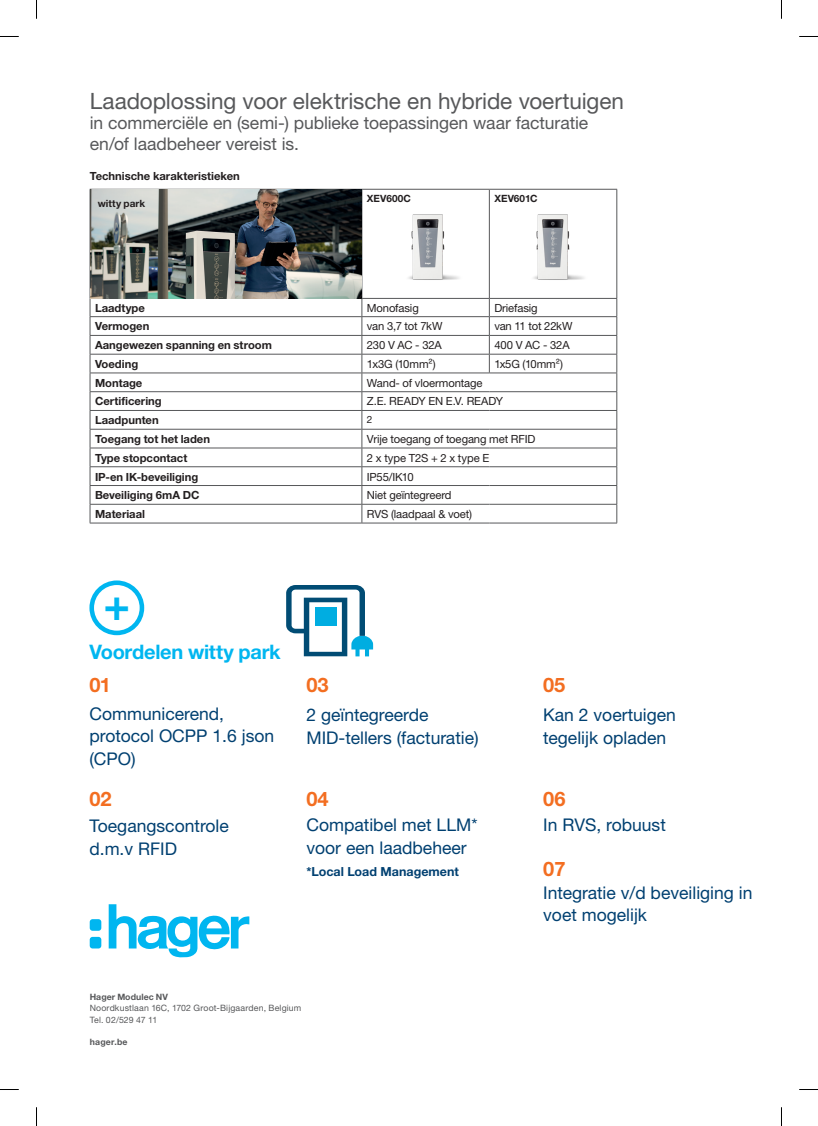
<style>
.page{position:relative;width:818px;height:1126px;background:#fff}
.page>*{position:absolute;margin:0;border:0;box-sizing:border-box;transform-origin:0 0}
.t1{font:700 44.5px "Helvetica Neue LTW1 G";color:#00b6f0}
.t2{font:22.5px "Helvetica Neue LTW1 G";letter-spacing:-.005em;color:#57585a}
.t3{font:700 20px "Helvetica Neue LTW1 G";letter-spacing:-.015em;color:#00b6f0}
.t4{font:700 20px "Helvetica Neue LTW1 G";letter-spacing:-.005em;color:#f36e21}
.t5{font:17.5px/22.5px "Helvetica Neue LTW1 G";color:#004071}
.t6{font:17.5px/20px "Helvetica Neue LTW1 G";letter-spacing:-.005em;color:#57585a}
.t7{font:700 12.5px "Helvetica Neue LTW1 G";color:#004071}
.t8{font:11.25px "Helvetica Neue LTW1 G";letter-spacing:-.01em;color:#231f20}
.t9{font:700 11.25px "Helvetica Neue LTW1 G";color:#231f20}
.t10{font:700 10px "Helvetica Neue LTW1 G";letter-spacing:.005em;color:#231f20}
.t11{font:10px "Helvetica Neue LTW1 G";color:#231f20}
.t12{font:8.75px/11.2px "Helvetica Neue LTW1 G";letter-spacing:.015em;color:#57585a}
.t13{font:700 8.75px "Helvetica Neue LTW1 G";letter-spacing:.01em;color:#57585a}
.s1{font-weight:700;color:#fff}
</style>
<div class="page">
<img style="left:408px;top:214px;width:51px;height:66px">
<svg style="left:286px;top:585px;width:87px;height:71px"></svg>
<div style="left:89px;top:580px;width:55px;height:55px;border:5px solid #00b6f0;border-radius:50%"></div>
<img style="left:533px;top:214px;width:51px;height:66px">
<svg style="left:90px;top:904px;width:159px;height:53px"></svg>
<hr style="left:361px;top:189px;width:128px;height:1px;background:#57585a">
<hr style="left:361px;top:189px;width:1px;height:109px;background:#57585a">
<hr style="left:489px;top:189px;width:127px;height:1px;background:#57585a">
<hr style="left:488px;top:189px;width:1px;height:109px;background:#57585a">
<hr style="left:616px;top:189px;width:1px;height:109px;background:#57585a">
<hr style="left:90px;top:298px;width:271px;height:1px;background:#57585a">
<hr style="left:361px;top:298px;width:128px;height:1px;background:#57585a">
<hr style="left:489px;top:298px;width:127px;height:1px;background:#57585a">
<hr style="left:90px;top:316px;width:271px;height:1px;background:#57585a">
<hr style="left:361px;top:316px;width:128px;height:1px;background:#57585a">
<hr style="left:489px;top:316px;width:127px;height:1px;background:#57585a">
<hr style="left:90px;top:335px;width:271px;height:1px;background:#57585a">
<hr style="left:361px;top:335px;width:128px;height:1px;background:#57585a">
<hr style="left:489px;top:335px;width:127px;height:1px;background:#57585a">
<hr style="left:90px;top:354px;width:271px;height:1px;background:#57585a">
<hr style="left:361px;top:354px;width:128px;height:1px;background:#57585a">
<hr style="left:489px;top:354px;width:127px;height:1px;background:#57585a">
<svg style="left:488px;top:299px;width:1px;height:73px"></svg>
<hr style="left:90px;top:372px;width:271px;height:1px;background:#57585a">
<hr style="left:361px;top:372px;width:128px;height:1px;background:#57585a">
<hr style="left:489px;top:372px;width:127px;height:1px;background:#57585a">
<hr style="left:90px;top:391px;width:271px;height:1px;background:#57585a">
<hr style="left:361px;top:391px;width:128px;height:1px;background:#57585a">
<hr style="left:489px;top:391px;width:127px;height:1px;background:#57585a">
<hr style="left:90px;top:410px;width:271px;height:1px;background:#57585a">
<hr style="left:361px;top:410px;width:128px;height:1px;background:#57585a">
<hr style="left:489px;top:410px;width:127px;height:1px;background:#57585a">
<hr style="left:90px;top:429px;width:271px;height:1px;background:#57585a">
<hr style="left:361px;top:429px;width:128px;height:1px;background:#57585a">
<hr style="left:489px;top:429px;width:127px;height:1px;background:#57585a">
<hr style="left:90px;top:447px;width:271px;height:1px;background:#57585a">
<hr style="left:361px;top:447px;width:128px;height:1px;background:#57585a">
<hr style="left:489px;top:447px;width:127px;height:1px;background:#57585a">
<hr style="left:90px;top:466px;width:271px;height:1px;background:#57585a">
<hr style="left:361px;top:466px;width:128px;height:1px;background:#57585a">
<hr style="left:489px;top:466px;width:127px;height:1px;background:#57585a">
<hr style="left:90px;top:485px;width:271px;height:1px;background:#57585a">
<hr style="left:361px;top:485px;width:128px;height:1px;background:#57585a">
<hr style="left:489px;top:485px;width:127px;height:1px;background:#57585a">
<hr style="left:90px;top:504px;width:271px;height:1px;background:#57585a">
<svg style="left:90px;top:299px;width:1px;height:223px"></svg>
<hr style="left:361px;top:504px;width:128px;height:1px;background:#57585a">
<svg style="left:361px;top:299px;width:1px;height:223px"></svg>
<hr style="left:489px;top:504px;width:127px;height:1px;background:#57585a">
<svg style="left:616px;top:299px;width:1px;height:223px"></svg>
<hr style="left:90px;top:522px;width:271px;height:1px;background:#57585a">
<hr style="left:361px;top:522px;width:128px;height:1px;background:#57585a">
<hr style="left:489px;top:522px;width:127px;height:1px;background:#57585a">
<img style="left:90px;top:189px;width:271px;height:109px">
<svg style="left:0;top:36px;width:19px;height:1px"></svg>
<svg style="left:799px;top:36px;width:18px;height:1px"></svg>
<svg style="left:0;top:1089px;width:19px;height:1px"></svg>
<svg style="left:799px;top:1089px;width:18px;height:1px"></svg>
<svg style="left:36px;top:0;width:1px;height:19px"></svg>
<svg style="left:36px;top:1107px;width:1px;height:18px"></svg>
<p class="t2" style="left:90px;top:88px;width:535px">Laadoplossing voor elektrische en hybride voertuigen</p>
<p class="t6" style="left:90px;top:113px;width:499px">in commerciële en (semi-) publieke toepassingen waar facturatie en/of laadbeheer vereist is.</p>
<p class="t9" style="left:90px;top:168px;width:151px">Technische karakteristieken</p>
<p class="t10" style="left:98px;top:197px;width:49px">witty park</p>
<p class="t10" style="left:366px;top:192px;width:46px">XEV600C</p>
<p class="t10" style="left:494px;top:192px;width:45px">XEV601C</p>
<p class="t9" style="left:95px;top:301px;width:51px">Laadtype</p>
<p class="t8" style="left:366px;top:301px;width:53px">Monofasig</p>
<p class="t8" style="left:494px;top:301px;width:45px">Driefasig</p>
<p class="t9" style="left:95px;top:319px;width:56px">Vermogen</p>
<p class="t8" style="left:366px;top:319px;width:77px">van 3,7 tot 7kW</p>
<p class="t8" style="left:494px;top:319px;width:79px">van 11 tot 22kW</p>
<p class="t9" style="left:95px;top:338px;width:178px">Aangewezen spanning en stroom</p>
<p class="t8" style="left:366px;top:338px;width:76px">230 V AC - 32A</p>
<p class="t8" style="left:494px;top:338px;width:77px">400 V AC - 32A</p>
<p class="t9" style="left:95px;top:357px;width:45px">Voeding</p>
<p class="t8" style="left:366px;top:357px;width:70px">1x3G (10mm²)</p>
<p class="t8" style="left:494px;top:357px;width:70px">1x5G (10mm²)</p>
<p class="t9" style="left:95px;top:376px;width:49px">Montage</p>
<p class="t8" style="left:366px;top:376px;width:117px">Wand- of vloermontage</p>
<p class="t9" style="left:95px;top:394px;width:68px">Certificering</p>
<p class="t8" style="left:366px;top:394px;width:138px">Z.E. READY EN E.V. READY</p>
<p class="t9" style="left:95px;top:413px;width:65px">Laadpunten</p>
<p class="t11" style="left:366px;top:413px;width:7px">2</p>
<p class="t9" style="left:95px;top:432px;width:116px">Toegang tot het laden</p>
<p class="t8" style="left:366px;top:432px;width:170px">Vrije toegang of toegang met RFID</p>
<p class="t9" style="left:95px;top:451px;width:94px">Type stopcontact</p>
<p class="t8" style="left:366px;top:451px;width:124px">2 x type T2S + 2 x type E</p>
<p class="t9" style="left:95px;top:469px;width:105px">IP-en IK-beveiliging</p>
<p class="t8" style="left:366px;top:469px;width:48px">IP55/IK10</p>
<p class="t9" style="left:95px;top:488px;width:106px">Beveiliging 6mA DC</p>
<p class="t8" style="left:366px;top:488px;width:86px">Niet geïntegreerd</p>
<p class="t9" style="left:95px;top:507px;width:52px">Materiaal</p>
<p class="t8" style="left:366px;top:507px;width:106px">RVS (laadpaal &amp; voet)</p>
<h1 class="t1" style="left:103px;top:576px;width:28px">+</h1>
<p class="t3" style="left:89px;top:639px;width:192px">Voordelen witty park</p>
<p class="t4" style="left:89px;top:672px;width:23px">01</p>
<p class="t5" style="left:89px;top:702px;width:186px">Communicerend, protocol OCPP 1.6 json (CPO)</p>
<p class="t4" style="left:89px;top:786px;width:24px">02</p>
<p class="t5" style="left:89px;top:814px;width:141px">Toegangscontrole d.m.v RFID<span class="s1">st and</span></p>
<p class="t4" style="left:306px;top:672px;width:24px">03</p>
<p class="t5" style="left:306px;top:703px;width:174px">2 geïntegreerde<br>MID-tellers (facturatie)</p>
<p class="t4" style="left:306px;top:786px;width:24px">04</p>
<p class="t5" style="left:306px;top:813px;width:172px">Compatibel met LLM* voor een laadbeheer</p>
<p class="t7" style="left:306px;top:863px;width:154px">*Local Load Management</p>
<p class="t13" style="left:90px;top:991px;width:80px">Hager Modulec NV</p>
<p class="t12" style="left:90px;top:1002px;width:213px">Noordkustlaan 16C, 1702 Groot-Bijgaarden, Belgium<br>Tel. 02/529 47 11</p>
<p class="t13" style="left:90px;top:1036px;width:39px">hager.be</p>
<p class="t4" style="left:543px;top:672px;width:24px">05</p>
<p class="t5" style="left:543px;top:703px;width:134px">Kan 2 voertuigen tegelijk opladen</p>
<p class="t4" style="left:543px;top:786px;width:24px">06</p>
<p class="t5" style="left:543px;top:813px;width:124px">In RVS, robuust</p>
<p class="t4" style="left:543px;top:856px;width:24px">07</p>
<p class="t5" style="left:543px;top:881px;width:211px">Integratie v/d beveiliging in voet mogelijk</p>
</div>
